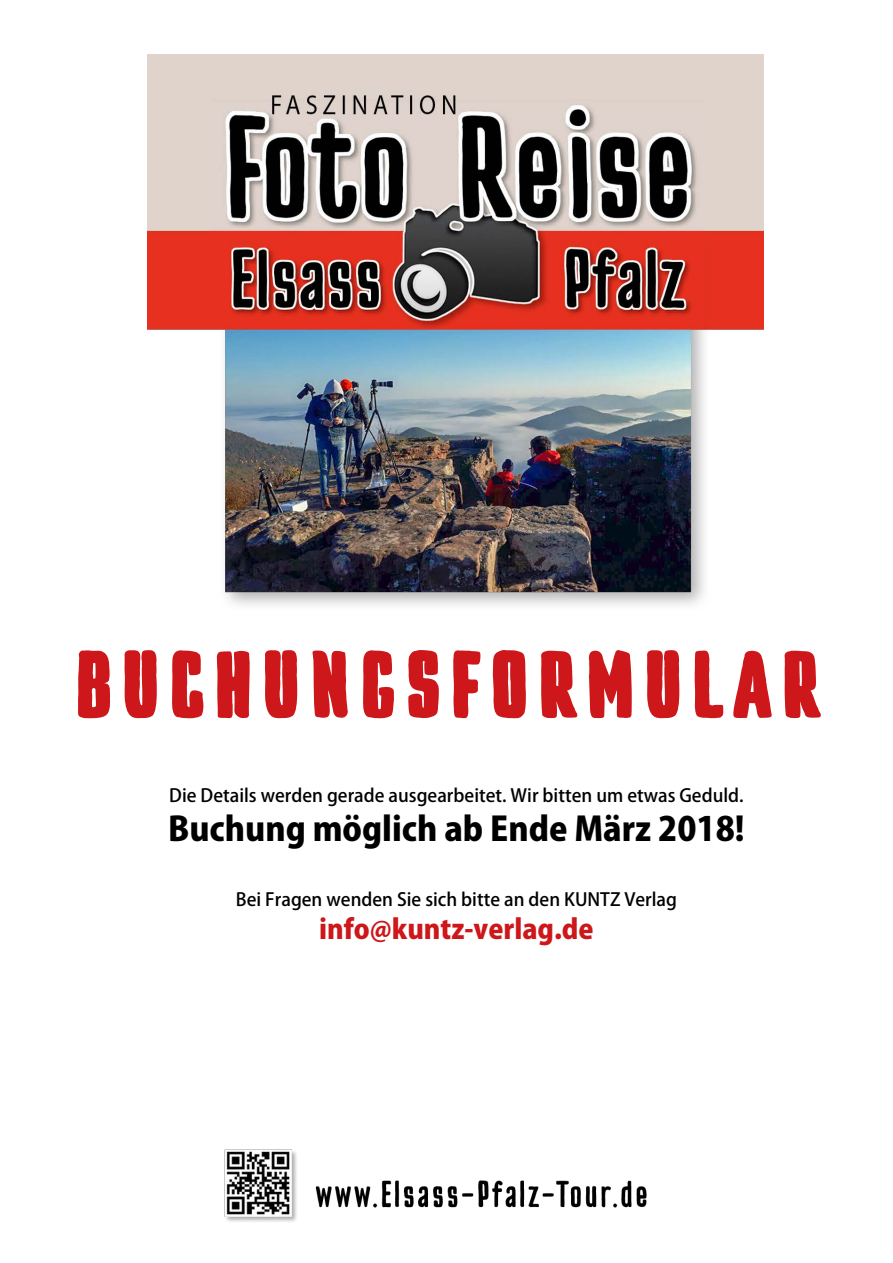
<style>
.page{position:relative;width:893px;height:1263px;background:#fff}
.page>*{position:absolute;margin:0;border:0;box-sizing:border-box;transform-origin:0 0}
.t1{font:900 95.4px "TT Cottons";letter-spacing:.1em;color:#cd171a}
.t2{font:800 33px "Koz Go Pr 6 N";color:#000}
.t3{font:800 27px "Koz Go Pr 6 N";color:#cd171a}
.t4{font:500 18px "Koz Go Pr 6 N";color:#000}
</style>
<div class="page">
<img style="left:147px;top:54px;width:617px;height:1168px">
<h1 class="t1" style="left:75px;top:624px;width:746px">BUCHUNGSFORMULAR</h1>
<p class="t4" style="left:169px;top:785px;width:576px">Die Details werden gerade ausgearbeitet. Wir bitten um etwas Geduld.</p>
<h2 class="t2" style="left:168px;top:811px;width:578px">Buchung möglich ab Ende März 2018!</h2>
<p class="t4" style="left:236px;top:889px;width:442px">Bei Fragen wenden Sie sich bitte an den KUNTZ Verlag</p>
<h3 class="t3" style="left:319px;top:913px;width:276px">info@kuntz-verlag.de</h3>
</div>
